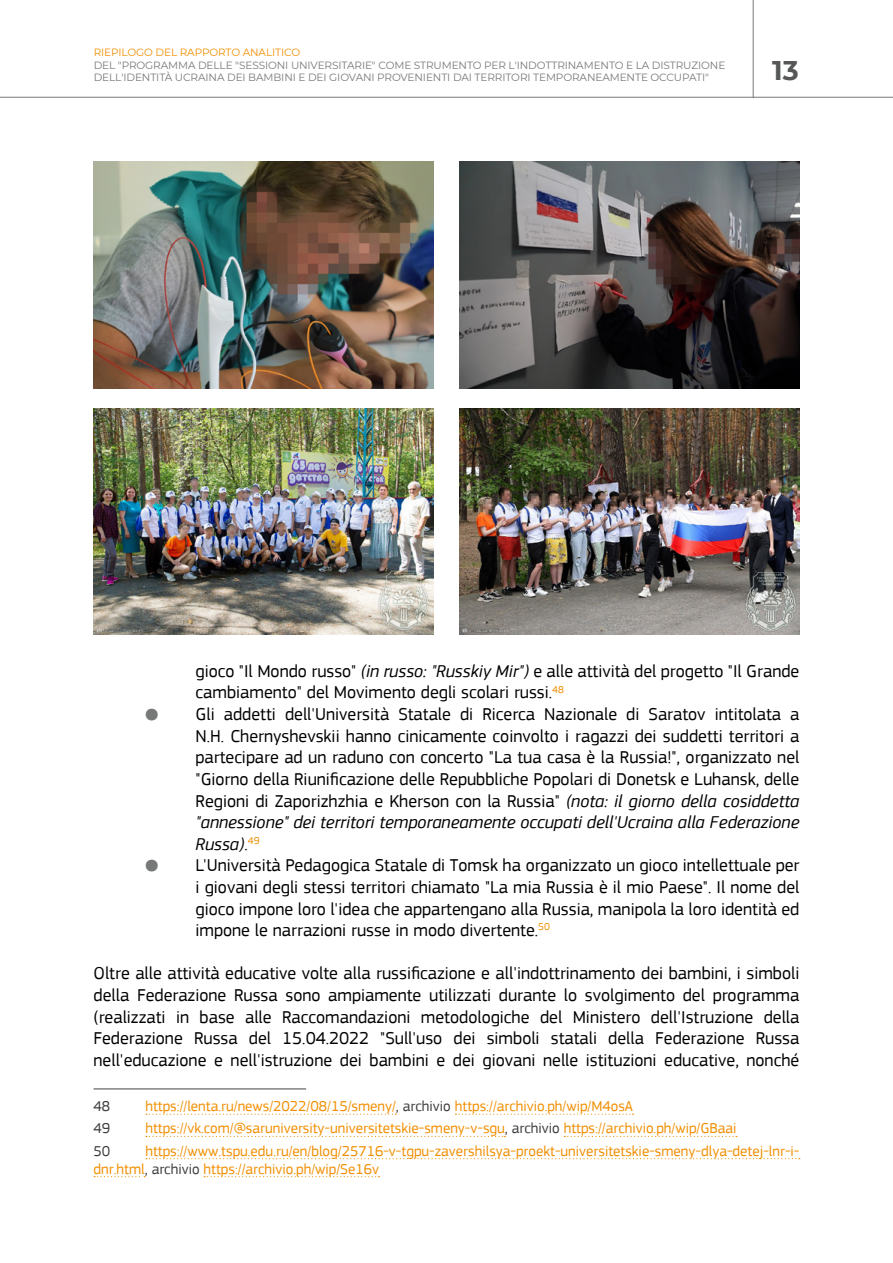
<style>
.page{position:relative;width:893px;height:1263px;background:#fff}
.page>*{position:absolute;margin:0;border:0;box-sizing:border-box;transform-origin:0 0}
.t1{font:700 27px "Montserrat";color:#565757}
.t2{font:18px/21.6px "PF Square Sans Pro";color:#000;text-align:justify}
.t3{font:15px/18px "PF Square Sans Pro";color:#f18e00}
.t4{font:15px "PF Square Sans Pro";color:#3d3c3c}
.t5{font:10.5px/12.6px "Montserrat";letter-spacing:-.01em;color:#777878}
.t6{font:10.5px "Montserrat";letter-spacing:-.01em;color:#f18e00}
.s1{font-style:italic}
.s2{font-family:"Montserrat";font-weight:900;font-size:36px;color:#777878}
.s3{color:#3d3c3c}
</style>
<div class="page">
<hr style="left:753px;top:0;width:1px;height:98px;background:#777878">
<hr style="left:0;top:97px;width:893px;height:1px;background:#777878">
<hr style="left:94px;top:1088px;width:212px;height:1px;background:#565757">
<svg style="left:146px;top:1113px;width:250px;height:2px"></svg>
<svg style="left:455px;top:1113px;width:179px;height:2px"></svg>
<svg style="left:146px;top:1136px;width:359px;height:1px"></svg>
<svg style="left:564px;top:1136px;width:173px;height:1px"></svg>
<svg style="left:146px;top:1158px;width:654px;height:1px"></svg>
<svg style="left:94px;top:1176px;width:51px;height:1px"></svg>
<svg style="left:204px;top:1176px;width:175px;height:1px"></svg>
<img style="left:459px;top:408px;width:340px;height:227px">
<img style="left:459px;top:162px;width:340px;height:226px">
<img style="left:94px;top:408px;width:340px;height:227px">
<img style="left:94px;top:162px;width:340px;height:226px">
<p class="t6" style="left:94px;top:45px;width:208px">RIEPILOGO DEL RAPPORTO ANALITICO</p>
<p class="t5" style="left:94px;top:58px;width:633px">DEL "PROGRAMMA DELLE "SESSIONI UNIVERSITARIE" COME STRUMENTO PER L'INDOTTRINAMENTO E LA DISTRUZIONE<br>DELL'IDENTITÀ UCRAINA DEI BAMBINI E DEI GIOVANI PROVENIENTI DAI TERRITORI TEMPORANEAMENTE OCCUPATI"</p>
<h1 class="t1" style="left:772px;top:51px;width:28px">13</h1>
<p class="t2" style="left:196px;top:660px;width:605px">gioco "Il Mondo russo" <span class="s1">(in russo: "Russkiy Mir")</span> e alle attività del progetto "Il Grande cambiamento" del Movimento degli scolari russi.<sup>48</sup></p>
<p class="t2" style="left:196px;top:703px;width:605px;text-indent:-51px"><span class="s2">•</span> Gli addetti dell'Università Statale di Ricerca Nazionale di Saratov intitolata a N.H. Chernyshevskii hanno cinicamente coinvolto i ragazzi dei suddetti territori a partecipare ad un raduno con concerto "La tua casa è la Russia!", organizzato nel "Giorno della Riunificazione delle Repubbliche Popolari di Donetsk e Luhansk, delle Regioni di Zaporizhzhia e Kherson con la Russia" <span class="s1">(nota: il giorno della cosiddetta "annessione" dei territori temporaneamente occupati dell'Ucraina alla Federazione Russa)</span>.<sup>49</sup></p>
<p class="t2" style="left:196px;top:855px;width:605px;text-indent:-51px"><span class="s2">•</span> L'Università Pedagogica Statale di Tomsk ha organizzato un gioco intellettuale per i giovani degli stessi territori chiamato "La mia Russia è il mio Paese". Il nome del gioco impone loro l'idea che appartengano alla Russia, manipola la loro identità ed impone le narrazioni russe in modo divertente.<sup>50</sup></p>
<p class="t2" style="left:94px;top:963px;width:707px">Oltre alle attività educative volte alla russificazione e all'indottrinamento dei bambini, i simboli della Federazione Russa sono ampiamente utilizzati durante lo svolgimento del programma (realizzati in base alle Raccomandazioni metodologiche del Ministero dell'Istruzione della Federazione Russa del 15.04.2022 "Sull'uso dei simboli statali della Federazione Russa nell'educazione e nell'istruzione dei bambini e dei giovani nelle istituzioni educative, nonché</p>
<p class="t4" style="left:94px;top:1097px;width:18px">48</p>
<p class="t3" style="left:145px;top:1097px;width:489px">https://lenta.ru/news/2022/08/15/smeny/<span class="s3">, archivio</span> https://archivio.ph/wip/M4osA</p>
<p class="t4" style="left:94px;top:1120px;width:18px">49</p>
<p class="t3" style="left:145px;top:1119px;width:593px">https://vk.com/@saruniversity-universitetskie-smeny-v-sgu<span class="s3">, archivio</span> https://archivio.ph/wip/GBaai</p>
<p class="t4" style="left:94px;top:1142px;width:18px">50</p>
<p class="t3" style="left:94px;top:1142px;width:707px;text-indent:52px">https://www.tspu.edu.ru/en/blog/25716-v-tgpu-zavershilsya-proekt-universitetskie-smeny-dlya-detej-lnr-i&shy;dnr.html<span class="s3">, archivio</span> https://archivio.ph/wip/Se16v</p>
</div>
